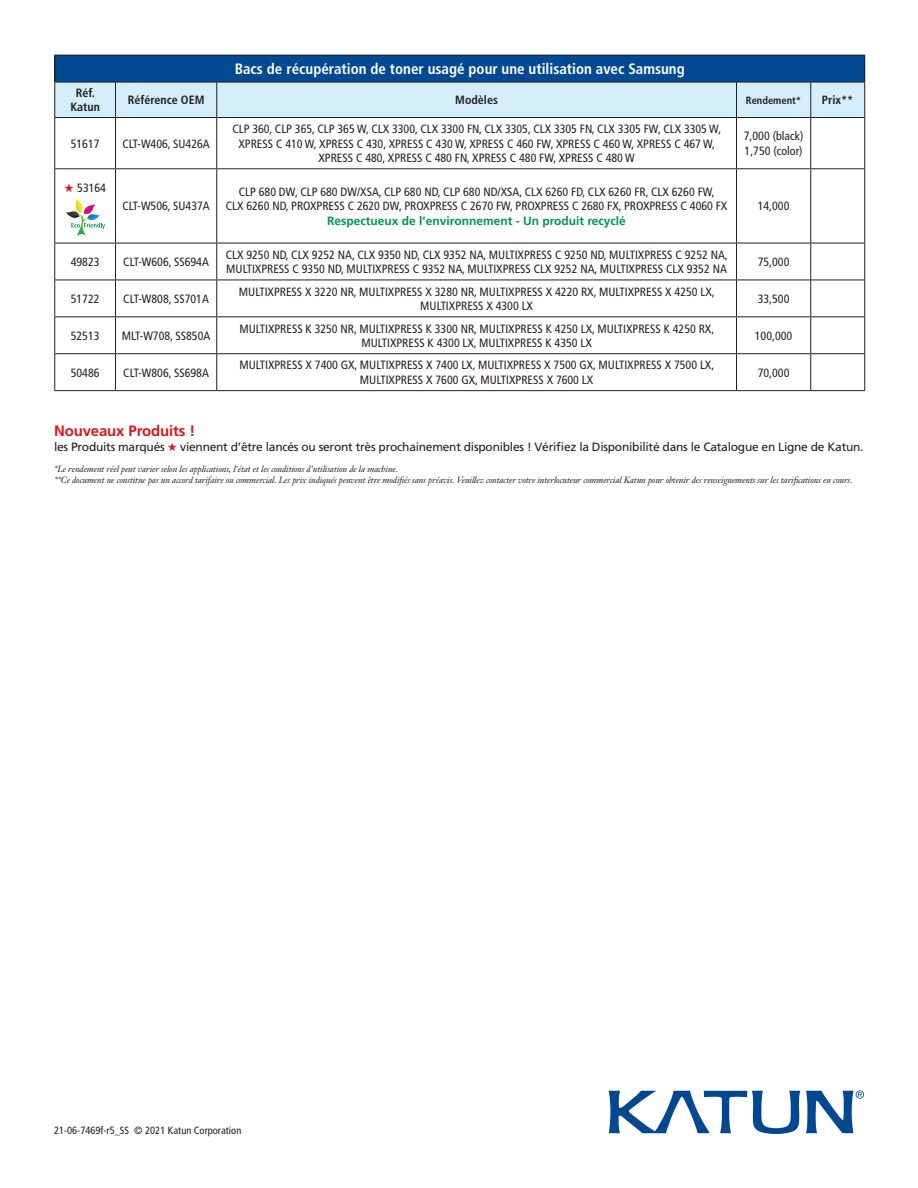
<style>
.page{position:relative;width:918px;height:1188px;background:#fff}
.page>*{position:absolute;margin:0;border:0;box-sizing:border-box;transform-origin:0 0}
.t1{font:700 condensed 15px "Frutiger";color:#fff}
.t2{font:700 15px "Frutiger";letter-spacing:-.01em;color:#d7171f}
.t3{font:condensed 12px/14.4px "Frutiger";color:#231f20;text-align:center}
.t4{font:12px "Frutiger";letter-spacing:-.02em;color:#231f20}
.t5{font:700 condensed 12px/14.4px "Frutiger";color:#231f20;text-align:center}
.t6{font:condensed 10.5px "Frutiger";color:#231f20}
.t7{font:700 condensed 10.5px "Frutiger";color:#231f20}
.t8{font:italic 9px "Janson Text";letter-spacing:-.01em;color:#231f20}
.s1{color:#d7171f}
.s2{font-weight:700;font-stretch:normal;color:#00974a}
</style>
<div class="page">
<svg style="left:608px;top:1091px;width:192px;height:43px"></svg>
<svg style="left:806px;top:1090px;width:58px;height:43px"></svg>
<svg style="left:55px;top:118px;width:809px;height:272px"></svg>
<hr style="left:54px;top:55px;width:2px;height:27px;background:#231f20">
<svg style="left:55px;top:55px;width:810px;height:62px;background:#76a4c9"></svg>
<hr style="left:54px;top:82px;width:62px;height:1px;background:#231f20">
<hr style="left:54px;top:82px;width:1px;height:35px;background:#231f20">
<hr style="left:116px;top:82px;width:101px;height:1px;background:#231f20">
<hr style="left:115px;top:82px;width:1px;height:35px;background:#231f20">
<hr style="left:217px;top:82px;width:519px;height:1px;background:#231f20">
<hr style="left:216px;top:82px;width:1px;height:35px;background:#231f20">
<hr style="left:736px;top:82px;width:75px;height:1px;background:#231f20">
<hr style="left:736px;top:82px;width:1px;height:35px;background:#231f20">
<hr style="left:811px;top:82px;width:54px;height:1px;background:#231f20">
<hr style="left:810px;top:82px;width:1px;height:35px;background:#231f20">
<hr style="left:864px;top:82px;width:1px;height:35px;background:#231f20">
<hr style="left:54px;top:118px;width:1px;height:50px;background:#231f20">
<hr style="left:115px;top:118px;width:1px;height:50px;background:#231f20">
<hr style="left:217px;top:117px;width:519px;height:1px;background:#231f20">
<hr style="left:216px;top:118px;width:1px;height:50px;background:#231f20">
<hr style="left:736px;top:117px;width:75px;height:1px;background:#231f20">
<hr style="left:736px;top:118px;width:1px;height:50px;background:#231f20">
<hr style="left:811px;top:117px;width:54px;height:1px;background:#231f20">
<hr style="left:810px;top:118px;width:1px;height:50px;background:#231f20">
<hr style="left:864px;top:118px;width:1px;height:50px;background:#231f20">
<hr style="left:54px;top:169px;width:1px;height:74px;background:#231f20">
<hr style="left:115px;top:169px;width:1px;height:74px;background:#231f20">
<hr style="left:217px;top:168px;width:519px;height:1px;background:#231f20">
<hr style="left:216px;top:169px;width:1px;height:74px;background:#231f20">
<hr style="left:736px;top:168px;width:75px;height:1px;background:#231f20">
<hr style="left:736px;top:169px;width:1px;height:74px;background:#231f20">
<hr style="left:811px;top:168px;width:54px;height:1px;background:#231f20">
<hr style="left:810px;top:169px;width:1px;height:74px;background:#231f20">
<hr style="left:864px;top:169px;width:1px;height:74px;background:#231f20">
<hr style="left:54px;top:243px;width:1px;height:37px;background:#231f20">
<hr style="left:115px;top:243px;width:1px;height:37px;background:#231f20">
<hr style="left:217px;top:243px;width:519px;height:1px;background:#231f20">
<hr style="left:216px;top:243px;width:1px;height:37px;background:#231f20">
<hr style="left:736px;top:243px;width:75px;height:1px;background:#231f20">
<hr style="left:736px;top:243px;width:1px;height:37px;background:#231f20">
<hr style="left:811px;top:243px;width:54px;height:1px;background:#231f20">
<hr style="left:810px;top:243px;width:1px;height:37px;background:#231f20">
<hr style="left:864px;top:243px;width:1px;height:37px;background:#231f20">
<hr style="left:54px;top:280px;width:1px;height:36px;background:#231f20">
<hr style="left:115px;top:280px;width:1px;height:36px;background:#231f20">
<hr style="left:217px;top:280px;width:519px;height:1px;background:#231f20">
<hr style="left:216px;top:280px;width:1px;height:36px;background:#231f20">
<hr style="left:736px;top:280px;width:75px;height:1px;background:#231f20">
<hr style="left:736px;top:280px;width:1px;height:36px;background:#231f20">
<hr style="left:811px;top:280px;width:54px;height:1px;background:#231f20">
<hr style="left:810px;top:280px;width:1px;height:36px;background:#231f20">
<hr style="left:864px;top:280px;width:1px;height:36px;background:#231f20">
<hr style="left:54px;top:317px;width:1px;height:36px;background:#231f20">
<hr style="left:115px;top:317px;width:1px;height:36px;background:#231f20">
<hr style="left:217px;top:316px;width:519px;height:1px;background:#231f20">
<hr style="left:216px;top:317px;width:1px;height:36px;background:#231f20">
<hr style="left:736px;top:316px;width:75px;height:1px;background:#231f20">
<hr style="left:736px;top:317px;width:1px;height:36px;background:#231f20">
<hr style="left:811px;top:316px;width:54px;height:1px;background:#231f20">
<hr style="left:810px;top:317px;width:1px;height:36px;background:#231f20">
<hr style="left:864px;top:317px;width:1px;height:36px;background:#231f20">
<hr style="left:54px;top:354px;width:1px;height:36px;background:#231f20">
<hr style="left:115px;top:354px;width:1px;height:36px;background:#231f20">
<hr style="left:217px;top:353px;width:519px;height:1px;background:#231f20">
<hr style="left:216px;top:354px;width:1px;height:36px;background:#231f20">
<hr style="left:736px;top:353px;width:75px;height:1px;background:#231f20">
<hr style="left:736px;top:354px;width:1px;height:36px;background:#231f20">
<hr style="left:811px;top:353px;width:54px;height:1px;background:#231f20">
<hr style="left:810px;top:354px;width:1px;height:36px;background:#231f20">
<hr style="left:864px;top:354px;width:1px;height:36px;background:#231f20">
<hr style="left:217px;top:390px;width:519px;height:1px;background:#231f20">
<hr style="left:736px;top:390px;width:75px;height:1px;background:#231f20">
<hr style="left:811px;top:390px;width:54px;height:1px;background:#231f20">
<hr style="left:54px;top:117px;width:62px;height:1px;background:#231f20">
<hr style="left:116px;top:117px;width:101px;height:1px;background:#231f20">
<hr style="left:54px;top:168px;width:62px;height:1px;background:#231f20">
<hr style="left:116px;top:168px;width:101px;height:1px;background:#231f20">
<hr style="left:54px;top:243px;width:62px;height:1px;background:#231f20">
<hr style="left:116px;top:243px;width:101px;height:1px;background:#231f20">
<hr style="left:54px;top:280px;width:62px;height:1px;background:#231f20">
<hr style="left:116px;top:280px;width:101px;height:1px;background:#231f20">
<hr style="left:54px;top:316px;width:62px;height:1px;background:#231f20">
<hr style="left:116px;top:316px;width:101px;height:1px;background:#231f20">
<hr style="left:54px;top:353px;width:62px;height:1px;background:#231f20">
<hr style="left:116px;top:353px;width:101px;height:1px;background:#231f20">
<hr style="left:54px;top:390px;width:62px;height:1px;background:#231f20">
<hr style="left:116px;top:390px;width:101px;height:1px;background:#231f20">
<svg style="left:66px;top:199px;width:39px;height:39px"></svg>
<p class="t1" style="left:235px;top:60px;width:452px">Bacs de récupération de toner usagé pour une utilisation avec Samsung</p>
<p class="t5" style="left:70px;top:86px;width:31px">Réf.<br>Katun</p>
<p class="t5" style="left:128px;top:93px;width:78px">Référence OEM</p>
<p class="t5" style="left:455px;top:93px;width:44px">Modèles</p>
<p class="t7" style="left:746px;top:94px;width:57px">Rendement*</p>
<p class="t5" style="left:822px;top:93px;width:33px">Prix**</p>
<p class="t3" style="left:71px;top:136px;width:30px">51617</p>
<p class="t3" style="left:122px;top:136px;width:89px">CLT-W406, SU426A</p>
<p class="t3" style="left:232px;top:122px;width:490px">CLP 360, CLP 365, CLP 365 W, CLX 3300, CLX 3300 FN, CLX 3305, CLX 3305 FN, CLX 3305 FW, CLX 3305 W,<br>XPRESS C 410 W, XPRESS C 430, XPRESS C 430 W, XPRESS C 460 FW, XPRESS C 460 W, XPRESS C 467 W,<br>XPRESS C 480, XPRESS C 480 FN, XPRESS C 480 FW, XPRESS C 480 W</p>
<p class="t3" style="left:744px;top:129px;width:61px;text-align:left">7,000 (black)<br>1,750 (color)</p>
<p class="t3" style="left:64px;top:181px;width:43px"><span class="s1">★</span> 53164</p>
<p class="t3" style="left:122px;top:199px;width:89px">CLT-W506, SU437A</p>
<p class="t3" style="left:226px;top:185px;width:503px">CLP 680 DW, CLP 680 DW/XSA, CLP 680 ND, CLP 680 ND/XSA, CLX 6260 FD, CLX 6260 FR, CLX 6260 FW,<br>CLX 6260 ND, PROXPRESS C 2620 DW, PROXPRESS C 2670 FW, PROXPRESS C 2680 FX, PROXPRESS C 4060 FX<br><span class="s2">Respectueux de l’environnement - Un produit recyclé</span></p>
<p class="t3" style="left:758px;top:199px;width:33px">14,000</p>
<p class="t3" style="left:71px;top:255px;width:30px">49823</p>
<p class="t3" style="left:123px;top:255px;width:87px">CLT-W606, SS694A</p>
<p class="t3" style="left:226px;top:248px;width:504px;text-align:left">CLX 9250 ND, CLX 9252 NA, CLX 9350 ND, CLX 9352 NA, MULTIXPRESS C 9250 ND, MULTIXPRESS C 9252 NA,<br>MULTIXPRESS C 9350 ND, MULTIXPRESS C 9352 NA, MULTIXPRESS CLX 9252 NA, MULTIXPRESS CLX 9352 NA</p>
<p class="t3" style="left:758px;top:255px;width:33px">75,000</p>
<p class="t3" style="left:71px;top:292px;width:30px">51722</p>
<p class="t3" style="left:123px;top:292px;width:87px">CLT-W808, SS701A</p>
<p class="t3" style="left:239px;top:284px;width:477px">MULTIXPRESS X 3220 NR, MULTIXPRESS X 3280 NR, MULTIXPRESS X 4220 RX, MULTIXPRESS X 4250 LX,<br>MULTIXPRESS X 4300 LX</p>
<p class="t3" style="left:758px;top:292px;width:33px">33,500</p>
<p class="t3" style="left:71px;top:329px;width:30px">52513</p>
<p class="t3" style="left:122px;top:329px;width:90px">MLT-W708, SS850A</p>
<p class="t3" style="left:239px;top:321px;width:476px">MULTIXPRESS K 3250 NR, MULTIXPRESS K 3300 NR, MULTIXPRESS K 4250 LX, MULTIXPRESS K 4250 RX,<br>MULTIXPRESS K 4300 LX, MULTIXPRESS K 4350 LX</p>
<p class="t3" style="left:755px;top:329px;width:39px">100,000</p>
<p class="t3" style="left:71px;top:365px;width:30px">50486</p>
<p class="t3" style="left:123px;top:365px;width:87px">CLT-W806, SS698A</p>
<p class="t3" style="left:239px;top:358px;width:476px">MULTIXPRESS X 7400 GX, MULTIXPRESS X 7400 LX, MULTIXPRESS X 7500 GX, MULTIXPRESS X 7500 LX,<br>MULTIXPRESS X 7600 GX, MULTIXPRESS X 7600 LX</p>
<p class="t3" style="left:758px;top:365px;width:33px">70,000</p>
<p class="t2" style="left:54px;top:422px;width:143px">Nouveaux Produits !</p>
<p class="t4" style="left:54px;top:439px;width:811px">les Produits marqués <span class="s1">★</span> viennent d’être lancés ou seront très prochainement disponibles ! Vérifiez la Disponibilité dans le Catalogue en Ligne de Katun.</p>
<p class="t8" style="left:54px;top:463px;width:346px">*Le rendement réel peut varier selon les applications, l'état et les conditions d'utilisation de la machine.</p>
<p class="t8" style="left:54px;top:474px;width:800px">**Ce document ne constitue pas un accord tarifaire ou commercial. Les prix indiqués peuvent être modifiés sans préavis. Veuillez contacter votre interlocuteur commercial Katun pour obtenir des renseignements sur les tarifications en cours.</p>
<p class="t6" style="left:54px;top:1125px;width:189px">21-06-7469f-r5_SS © 2021 Katun Corporation</p>
</div>
